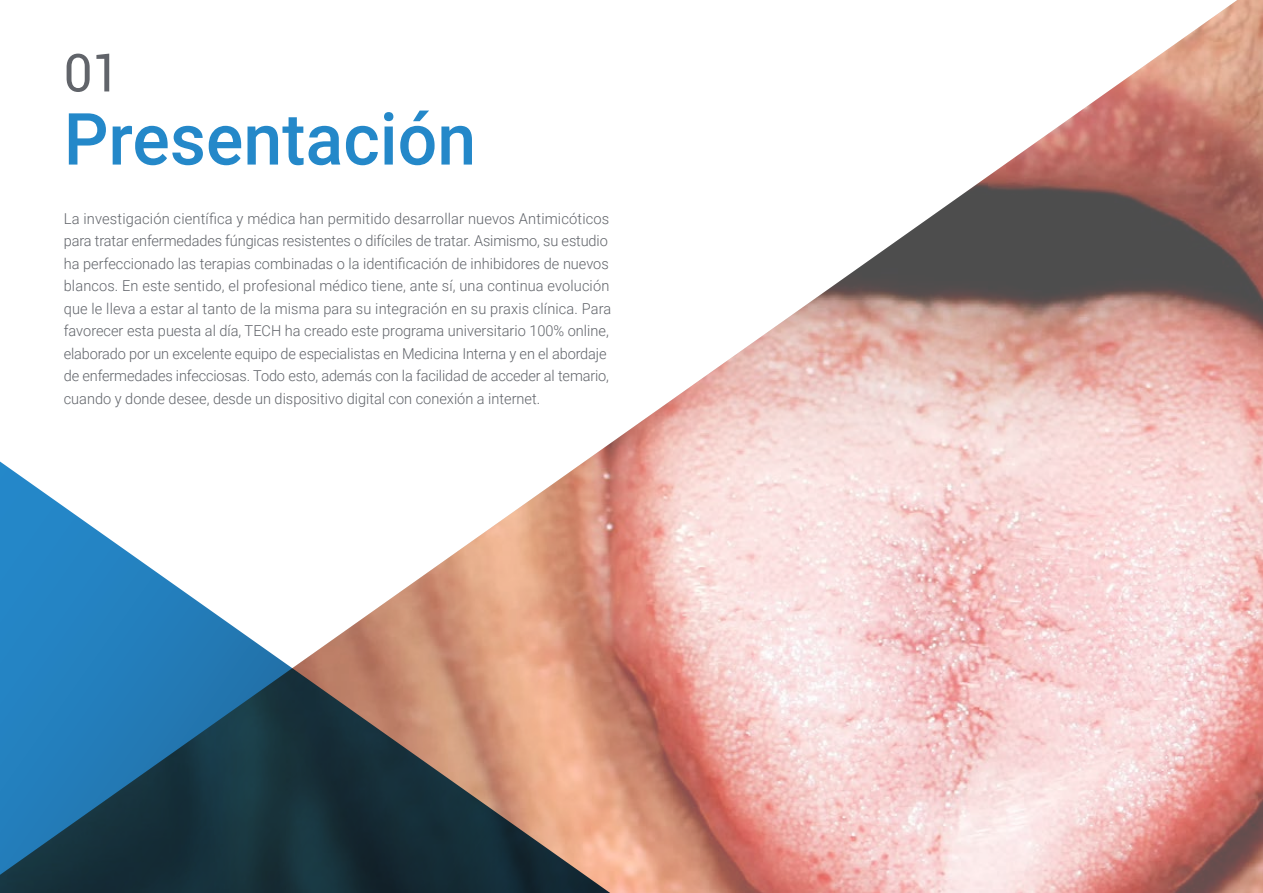
<style>
.page{position:relative;width:1263px;height:893px;background:#fff}
.page>*{position:absolute;margin:0;border:0;box-sizing:border-box;transform-origin:0 0}
.t1{font:500 72px "Roboto";color:#2488c9}
.t2{font:52.5px "Roboto";color:#61646a}
.t3{font:300 15px/22.5px "Roboto";color:#61646a}
</style>
<div class="page">
<img style="left:606px;top:0;width:657px;height:893px">
<svg style="left:0;top:446px;width:640px;height:447px"></svg>
<h2 class="t2" style="left:64px;top:36px;width:58px">01</h2>
<h1 class="t1" style="left:64px;top:89px;width:414px">Presentación</h1>
<p class="t3" style="left:64px;top:207px;width:549px">La investigación científica y médica han permitido desarrollar nuevos Antimicóticos para tratar enfermedades fúngicas resistentes o difíciles de tratar. Asimismo, su estudio ha perfeccionado las terapias combinadas o la identificación de inhibidores de nuevos blancos. En este sentido, el profesional médico tiene, ante sí, una continua evolución que le lleva a estar al tanto de la misma para su integración en su praxis clínica. Para favorecer esta puesta al día, TECH ha creado este programa universitario 100% online, elaborado por un excelente equipo de especialistas en Medicina Interna y en el abordaje de enfermedades infecciosas. Todo esto, además con la facilidad de acceder al temario, cuando y donde desee, desde un dispositivo digital con conexión a internet.</p>
</div>
